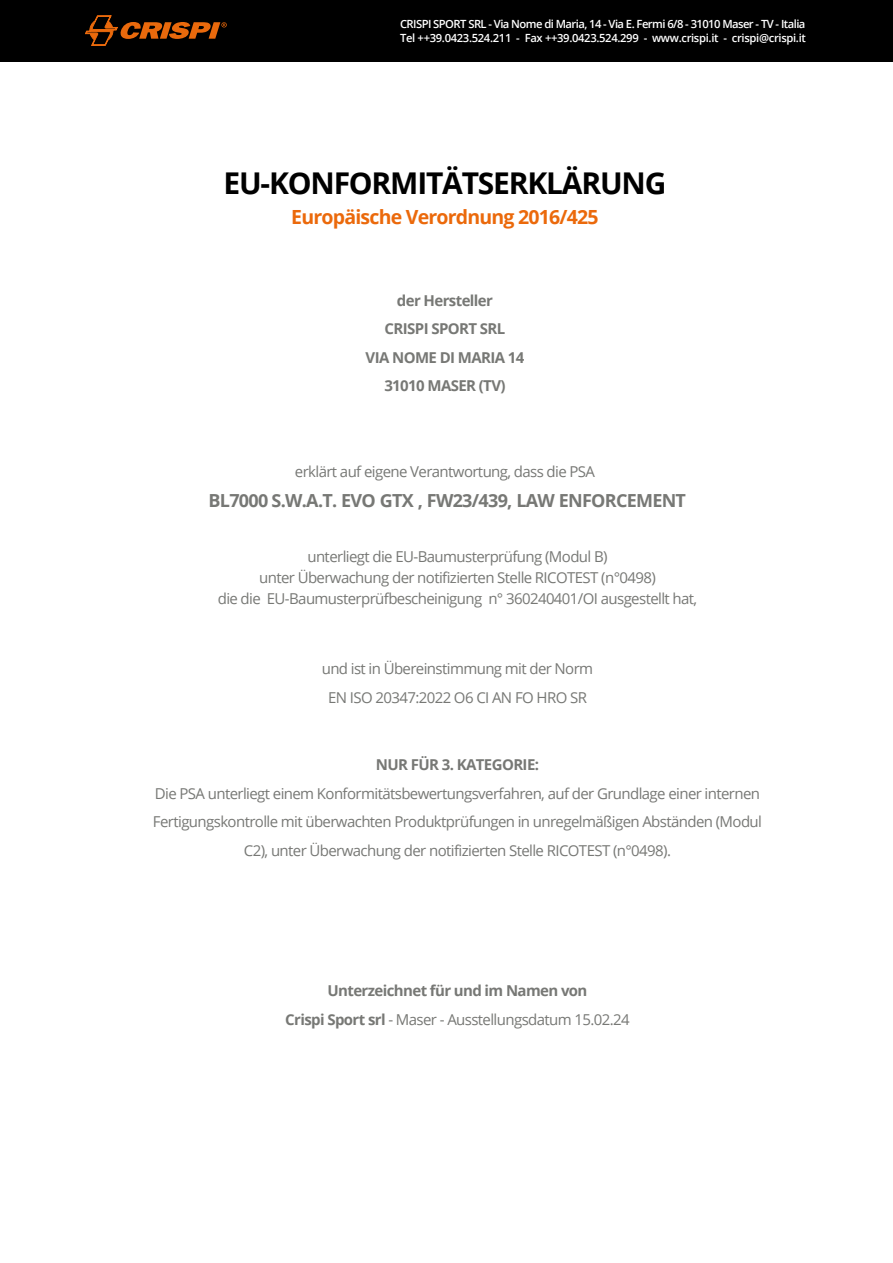
<style>
.page{position:relative;width:893px;height:1263px;background:#fff}
.page>*{position:absolute;margin:0;border:0;box-sizing:border-box;transform-origin:0 0}
.t1{font:700 30px "Open Sans";letter-spacing:-.04em;color:#000}
.t2{font:700 19.5px "Open Sans";letter-spacing:-.04em;color:#eb690b}
.t3{font:700 18px "Open Sans";letter-spacing:-.04em;color:#777875}
.t4{font:15px/28.5px "Open Sans";letter-spacing:-.04em;color:#777875;text-align:center}
.t5{font:700 15px/28.5px "Open Sans";letter-spacing:-.04em;color:#777875;text-align:center}
.t6{font:600 11.25px/13.5px "Open Sans";letter-spacing:-.05em;color:#fff}
.s1{font-weight:400}
</style>
<div class="page">
<div style="left:0;top:0;width:893px;height:61px;background:#000"></div>
<svg style="left:85px;top:16px;width:142px;height:30px"></svg>
<p class="t6" style="left:400px;top:17px;width:407px">CRISPI SPORT SRL - Via Nome di Maria, 14 - Via E. Fermi 6/8 - 31010 Maser - TV - Italia<br>Tel ++39.0423.524.211 - Fax ++39.0423.524.299 - www.crispi.it - crispi@crispi.it</p>
<h1 class="t1" style="left:224px;top:162px;width:444px">EU-KONFORMITÄTSERKLÄRUNG</h1>
<h2 class="t2" style="left:291px;top:203px;width:309px">Europäische Verordnung 2016/425</h2>
<p class="t5" style="left:366px;top:285px;width:160px">der Hersteller<br>CRISPI SPORT SRL<br>VIA NOME DI MARIA 14<br>31010 MASER (TV)</p>
<p class="t4" style="left:295px;top:457px;width:302px">erklärt auf eigene Verantwortung, dass die PSA</p>
<p class="t3" style="left:209px;top:488px;width:479px">BL7000 S.W.A.T. EVO GTX , FW23/439, LAW ENFORCEMENT</p>
<p class="t4" style="left:218px;top:545px;width:481px;line-height:21px">unterliegt die EU-Baumusterprüfung (Modul B)<br>unter Überwachung der notifizierten Stelle RICOTEST (n°0498)<br>die die EU-Baumusterprüfbescheinigung n° 360240401/OI ausgestellt hat,</p>
<p class="t4" style="left:322px;top:654px;width:273px">und ist in Übereinstimmung mit der Norm<br>EN ISO 20347:2022 O6 CI AN FO HRO SR</p>
<p class="t5" style="left:376px;top:750px;width:165px">NUR FÜR 3. KATEGORIE:</p>
<p class="t4" style="left:153px;top:778px;width:610px">Die PSA unterliegt einem Konformitätsbewertungsverfahren, auf der Grundlage einer internen<br>Fertigungskontrolle mit überwachten Produktprüfungen in unregelmäßigen Abständen (Modul<br>C2), unter Überwachung der notifizierten Stelle RICOTEST (n°0498).</p>
<p class="t5" style="left:285px;top:976px;width:346px">Unterzeichnet für und im Namen von<br>Crispi Sport srl <span class="s1">- Maser -</span> <span class="s1">Ausstellungsdatum 15.02.24</span></p>
</div>
